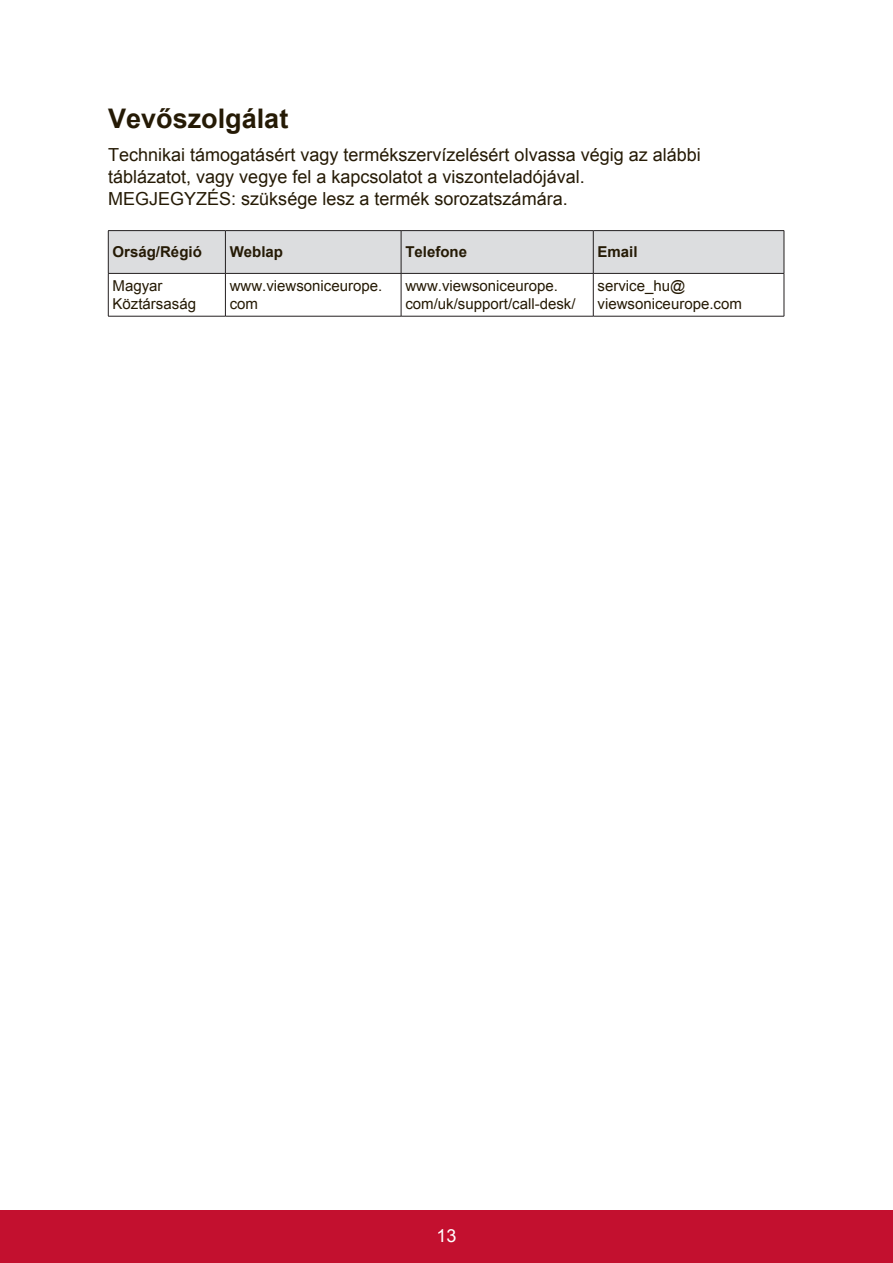
<style>
.page{position:relative;width:893px;height:1263px;background:#fff}
.page>*{position:absolute;margin:0;border:0;box-sizing:border-box;transform-origin:0 0}
.t1{font:700 27px "Arial";color:#251a05}
.t2{font:18px/21.6px "Arial";color:#251a05}
.t3{font:18px "Arial";color:#fff}
.t4{font:15px/18px "Arial";color:#251a05}
.t5{font:700 15px "Arial";color:#251a05}
</style>
<div class="page">
<div style="left:0;top:1210px;width:892px;height:53px;background:#c3102f"></div>
<div style="left:109px;top:231px;width:674px;height:42px;background:#dcdddf"></div>
<hr style="left:108px;top:231px;width:1px;height:42px;background:#231f20">
<hr style="left:108px;top:230px;width:117px;height:1px;background:#231f20">
<hr style="left:225px;top:231px;width:1px;height:42px;background:#231f20">
<hr style="left:225px;top:230px;width:176px;height:1px;background:#231f20">
<hr style="left:400px;top:231px;width:1px;height:42px;background:#231f20">
<hr style="left:401px;top:230px;width:192px;height:1px;background:#231f20">
<hr style="left:592px;top:231px;width:1px;height:42px;background:#231f20">
<hr style="left:783px;top:231px;width:1px;height:42px;background:#231f20">
<hr style="left:593px;top:230px;width:190px;height:1px;background:#231f20">
<hr style="left:108px;top:273px;width:1px;height:43px;background:#231f20">
<hr style="left:108px;top:273px;width:117px;height:1px;background:#231f20">
<hr style="left:225px;top:273px;width:1px;height:43px;background:#231f20">
<hr style="left:225px;top:273px;width:176px;height:1px;background:#231f20">
<hr style="left:400px;top:273px;width:1px;height:43px;background:#231f20">
<hr style="left:401px;top:273px;width:192px;height:1px;background:#231f20">
<hr style="left:592px;top:273px;width:1px;height:43px;background:#231f20">
<hr style="left:783px;top:273px;width:1px;height:43px;background:#231f20">
<hr style="left:593px;top:273px;width:190px;height:1px;background:#231f20">
<hr style="left:108px;top:316px;width:117px;height:1px;background:#231f20">
<hr style="left:225px;top:316px;width:176px;height:1px;background:#231f20">
<hr style="left:401px;top:316px;width:192px;height:1px;background:#231f20">
<hr style="left:593px;top:316px;width:190px;height:1px;background:#231f20">
<h1 class="t1" style="left:108px;top:100px;width:182px">Vevőszolgálat</h1>
<p class="t2" style="left:108px;top:144px;width:594px">Technikai támogatásért vagy termékszervízelésért olvassa végig az alábbi táblázatot, vagy vegye fel a kapcsolatot a viszonteladójával.<br>MEGJEGYZÉS: szüksége lesz a termék sorozatszámára.</p>
<p class="t5" style="left:112px;top:242px;width:91px">Orság/Régió</p>
<p class="t5" style="left:229px;top:242px;width:55px">Weblap</p>
<p class="t5" style="left:405px;top:242px;width:63px">Telefone</p>
<p class="t5" style="left:597px;top:242px;width:42px">Email</p>
<p class="t4" style="left:112px;top:277px;width:85px">Magyar<br>Köztársaság</p>
<p class="t4" style="left:229px;top:277px;width:154px">www.viewsoniceurope. com</p>
<p class="t4" style="left:405px;top:277px;width:172px">www.viewsoniceurope. com/uk/support/call-desk/</p>
<p class="t4" style="left:597px;top:277px;width:146px">service_hu@ viewsoniceurope.com</p>
<p class="t3" style="left:436px;top:1223px;width:22px">13</p>
</div>
